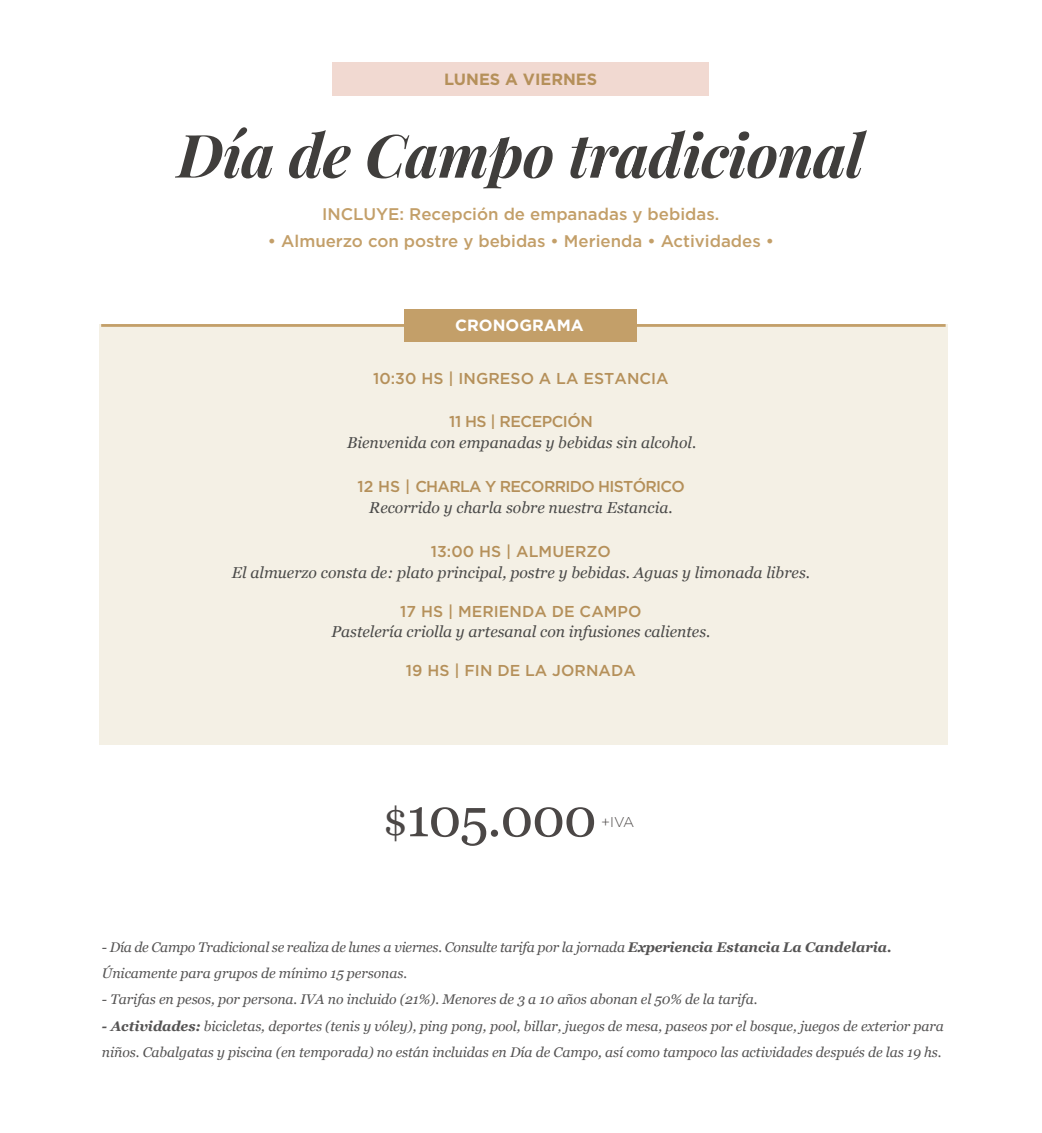
<style>
.page{position:relative;width:1042px;height:1133px;background:#fff}
.page>*{position:absolute;margin:0;border:0;box-sizing:border-box;transform-origin:0 0}
.t1{font:italic 700 59.68px "Playfair Display";letter-spacing:-.01em;color:#403e3c}
.t2{font:53.9px "Georgia";letter-spacing:-.025em;color:#4b4746}
.t3{font:500 16.8px "Gotham";color:#c39f69}
.t4{font:700 16.28px "Gotham";color:#b5905a}
.t5{font:700 16.28px "Gotham";color:#fff}
.t6{font:italic 15.75px "Georgia";color:#4a4a49}
.t7{font:500 15.75px "Gotham";letter-spacing:.005em;color:#b5905a}
.t8{font:500 15.75px "Gotham";letter-spacing:-.04em;color:#b5905a}
.t9{font:500 15.75px "Gotham";letter-spacing:-.03em;color:#b5905a}
.t10{font:300 14.17px "Gotham";color:#4b4746}
.t11{font:italic 14px/26.2px "Georgia";letter-spacing:-.005em;color:#555454}
.s1{font-size:40.25px}
.s2{font-weight:700}
</style>
<div class="page">
<div style="left:333px;top:62px;width:376px;height:34px;background:#f1d9d1"></div>
<div style="left:99px;top:325px;width:848px;height:420px;background:#f4f0e5"></div>
<hr style="left:101px;top:324px;width:844px;height:3px;background:#c39f69">
<div style="left:405px;top:309px;width:232px;height:33px;background:#c39f69"></div>
<p class="t4" style="left:444px;top:70px;width:155px">LUNES A VIERNES</p>
<h1 class="t1" style="left:177px;top:109px;width:688px">Día de Campo tradicional</h1>
<p class="t3" style="left:322px;top:203px;width:398px">INCLUYE: Recepción de empanadas y bebidas.</p>
<p class="t3" style="left:268px;top:230px;width:508px">• Almuerzo con postre y bebidas • Merienda • Actividades •</p>
<p class="t5" style="left:455px;top:315px;width:130px">CRONOGRAMA</p>
<p class="t7" style="left:373px;top:368px;width:297px">10:30 HS | INGRESO A LA ESTANCIA</p>
<p class="t9" style="left:449px;top:411px;width:145px">11 HS | RECEPCIÓN</p>
<p class="t6" style="left:347px;top:433px;width:351px">Bienvenida con empanadas y bebidas sin alcohol.</p>
<p class="t8" style="left:357px;top:476px;width:329px">12 HS | CHARLA Y RECORRIDO HISTÓRICO</p>
<p class="t6" style="left:369px;top:498px;width:305px">Recorrido y charla sobre nuestra Estancia.</p>
<p class="t7" style="left:431px;top:541px;width:182px">13:00 HS | ALMUERZO</p>
<p class="t6" style="left:232px;top:562px;width:579px">El almuerzo consta de: plato principal, postre y bebidas. Aguas y limonada libres.</p>
<p class="t7" style="left:400px;top:601px;width:243px">17 HS | MERIENDA DE CAMPO</p>
<p class="t6" style="left:332px;top:621px;width:380px">Pastelería criolla y artesanal con infusiones calientes.</p>
<p class="t7" style="left:406px;top:660px;width:231px">19 HS | FIN DE LA JORNADA</p>
<h2 class="t2" style="left:383px;top:785px;width:215px"><span class="s1">$</span>105.000</h2>
<p class="t10" style="left:601px;top:814px;width:35px">+IVA</p>
<p class="t11" style="left:102px;top:934px;width:791px">- Día de Campo Tradicional se realiza de lunes a viernes. Consulte tarifa por la jornada <span class="s2">Experiencia Estancia La Candelaria.<br></span>Únicamente para grupos de mínimo 15 personas.</p>
<p class="t11" style="left:102px;top:986px;width:657px">- Tarifas en pesos, por persona. IVA no incluido (21%). Menores de 3 a 10 años abonan el 50% de la tarifa.</p>
<p class="t11" style="left:102px;top:1013px;width:843px"><span class="s2">- Actividades:</span> bicicletas, deportes (tenis y vóley), ping pong, pool, billar, juegos de mesa, paseos por el bosque, juegos de exterior para niños. Cabalgatas y piscina (en temporada) no están incluidas en Día de Campo, así como tampoco las actividades después de las 19 hs.</p>
</div>
